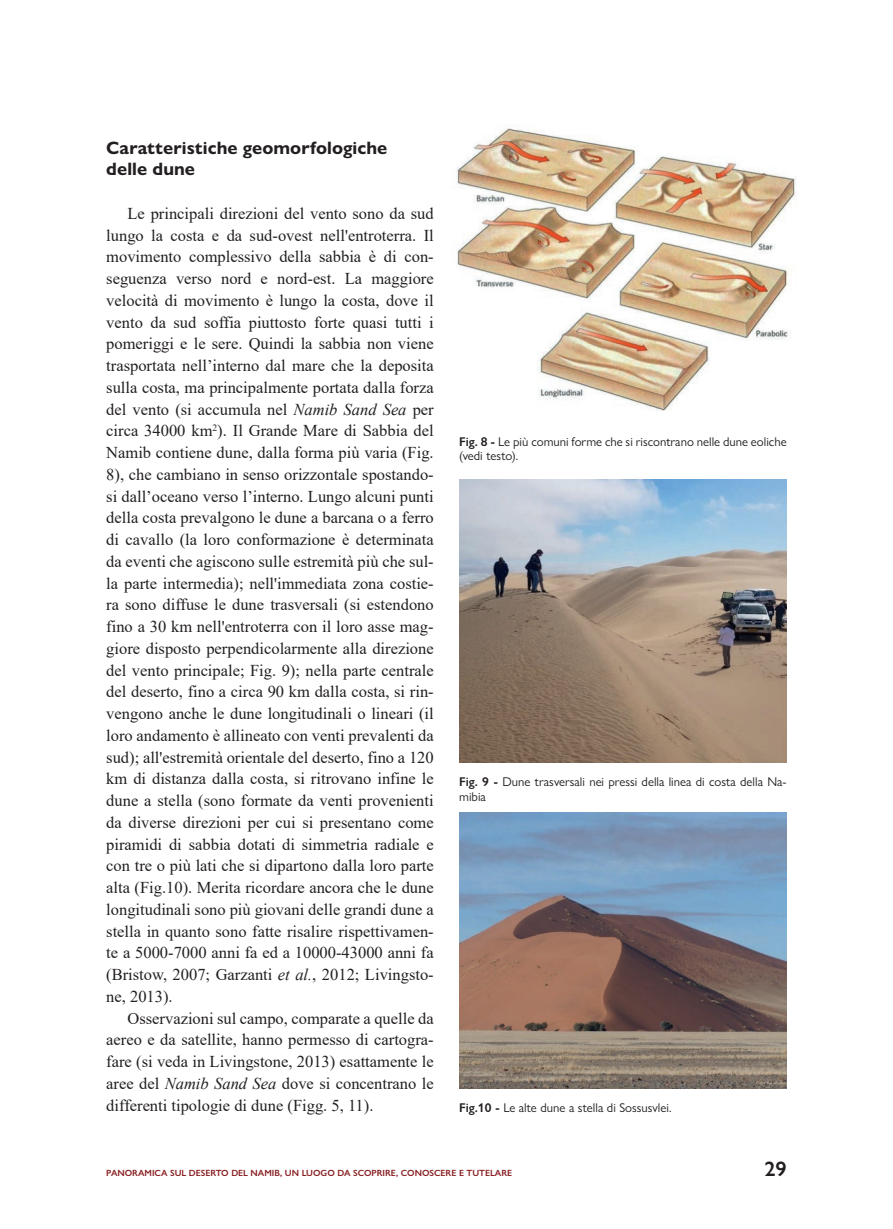
<style>
.page{position:relative;width:893px;height:1229px;background:#fff}
.page>*{position:absolute;margin:0;border:0;box-sizing:border-box;transform-origin:0 0}
.t1{font:600 21px "Gill Sans Nova";color:#231f20}
.t2{font:700 18px/21.8px "Gill Sans Nova";letter-spacing:.005em;color:#231f20}
.t3{font:16.5px/21.8px "Times New Roman";color:#231f20;text-align:justify}
.t4{font:12.75px/14.4px "Gill Sans Nova";color:#231f20}
.t5{font:600 9px "Gill Sans Nova";color:#891f22}
.s1{font-style:italic}
.s2{font-weight:600}
</style>
<div class="page">
<img style="left:456px;top:126px;width:341px;height:284px">
<img style="left:459px;top:480px;width:328px;height:283px">
<img style="left:459px;top:812px;width:328px;height:277px">
<p class="t2" style="left:106px;top:137px;width:283px">Caratteristiche geomorfologiche delle dune</p>
<p class="t3" style="left:106px;top:202px;width:329px;text-indent:21px">Le principali direzioni del vento sono da sud lungo la costa e da sud-ovest nell'entroterra. Il movimento complessivo della sabbia è di con&shy;seguenza verso nord e nord-est. La maggiore velocità di movimento è lungo la costa, dove il vento da sud soffia piuttosto forte quasi tutti i pomeriggi e le sere. Quindi la sabbia non viene trasportata nell’interno dal mare che la deposita sulla costa, ma principalmente portata dalla forza del vento (si accumula nel <span class="s1">Namib Sand Sea</span> per circa 34000 km<sup>2</sup>). Il Grande Mare di Sabbia del Namib contiene dune, dalla forma più varia (Fig.<br>8), che cambiano in senso orizzontale spostando&shy;si dall’oceano verso l’interno. Lungo alcuni punti della costa prevalgono le dune a barcana o a ferro di cavallo (la loro conformazione è determinata da eventi che agiscono sulle estremità più che sul&shy;la parte intermedia); nell'immediata zona costie&shy;ra sono diffuse le dune trasversali (si estendono fino a 30 km nell'entroterra con il loro asse mag&shy;giore disposto perpendicolarmente alla direzione del vento principale; Fig. 9); nella parte centrale del deserto, fino a circa 90 km dalla costa, si rin&shy;vengono anche le dune longitudinali o lineari (il loro andamento è allineato con venti prevalenti da sud); all'estremità orientale del deserto, fino a 120 km di distanza dalla costa, si ritrovano infine le dune a stella (sono formate da venti provenienti da diverse direzioni per cui si presentano come piramidi di sabbia dotati di simmetria radiale e con tre o più lati che si dipartono dalla loro parte alta (Fig.10). Merita ricordare ancora che le dune longitudinali sono più giovani delle grandi dune a stella in quanto sono fatte risalire rispettivamen&shy;te a 5000-7000 anni fa ed a 10000-43000 anni fa (Bristow, 2007; Garzanti <span class="s1">et al.</span>, 2012; Livingsto&shy;ne, 2013).</p>
<p class="t3" style="left:106px;top:1007px;width:329px;text-indent:21px">Osservazioni sul campo, comparate a quelle da aereo e da satellite, hanno permesso di cartogra&shy;fare (si veda in Livingstone, 2013) esattamente le aree del <span class="s1">Namib Sand Sea</span> dove si concentrano le differenti tipologie di dune (Figg. 5, 11).</p>
<p class="t4" style="left:459px;top:434px;width:329px"><span class="s2">Fig. 8 -</span> Le più comuni forme che si riscontrano nelle dune eoliche (vedi testo).</p>
<p class="t4" style="left:459px;top:774px;width:329px"><span class="s2">Fig. 9 -</span> Dune trasversali nei pressi della linea di costa della Na&shy;mibia</p>
<p class="t4" style="left:459px;top:1101px;width:214px"><span class="s2">Fig.10 -</span> Le alte dune a stella di Sossusvlei.</p>
<p class="t5" style="left:106px;top:1167px;width:407px">PANORAMICA SUL DESERTO DEL NAMIB, UN LUOGO DA SCOPRIRE, CONOSCERE E TUTELARE</p>
<p class="t1" style="left:764px;top:1156px;width:24px">29</p>
</div>
